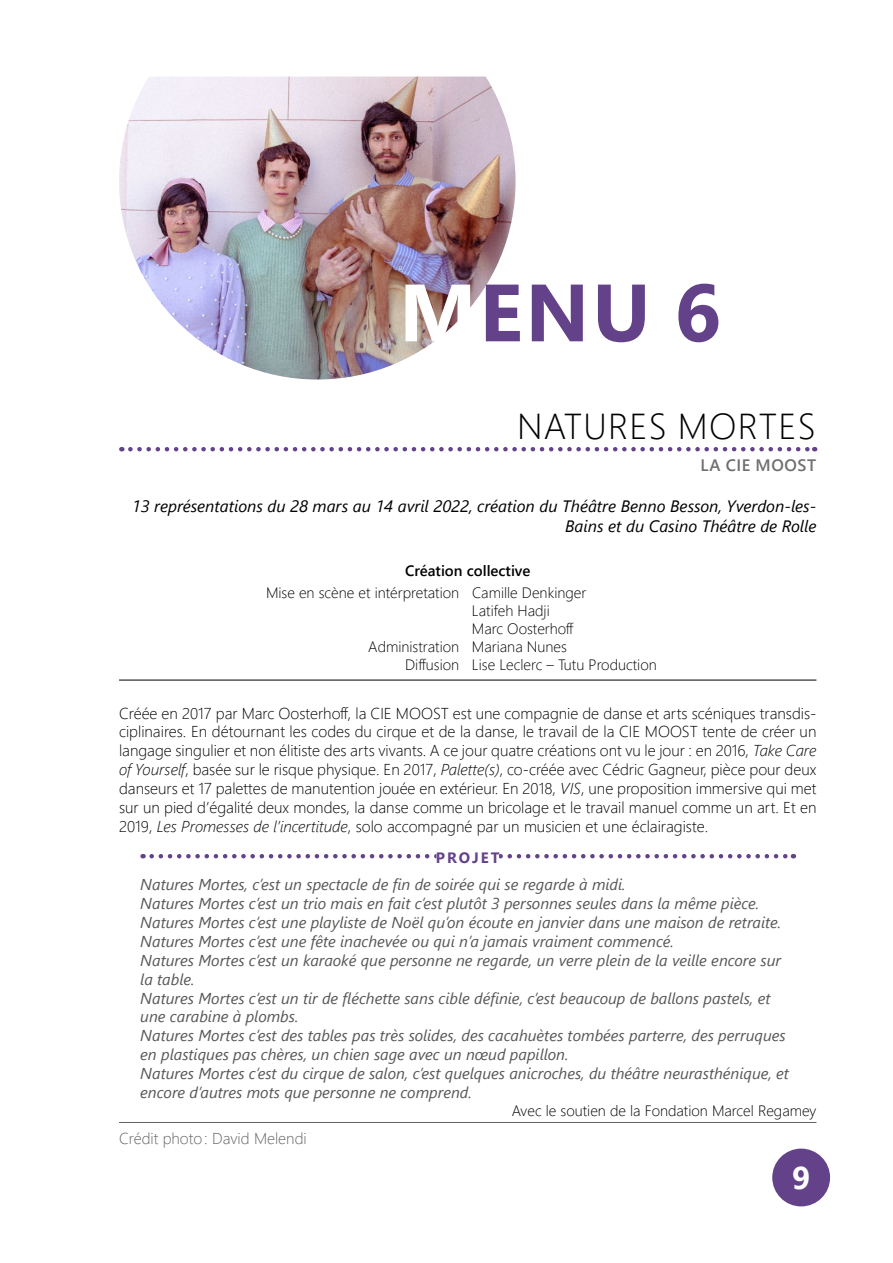
<style>
.page{position:relative;width:893px;height:1263px;background:#fff}
.page>*{position:absolute;margin:0;border:0;box-sizing:border-box;transform-origin:0 0}
.t1{font:700 81px "Segoe UI";color:#63428a}
.t2{font:300 36px "Segoe UI";letter-spacing:.035em;color:#000}
.t3{font:700 31.5px "Segoe UI";color:#fff}
.t4{font:italic 16.5px/19.8px "Segoe UI";color:#000;text-align:right}
.t5{font:600 16.5px "Segoe UI";letter-spacing:.035em;color:#706f6f}
.t6{font:italic 15.75px/18.9px "Segoe UI";color:#575756}
.t7{font:300 15.75px/18.9px "Segoe UI";color:#000;text-align:justify}
.t8{font:300 15.75px "Segoe UI";color:#646363}
.t9{font:300 15px "Segoe UI";color:#000}
.t10{font:600 15px "Segoe UI";color:#000}
.t11{font:700 15px "Segoe UI";letter-spacing:.135em;color:#63428a}
.s1{color:#fff}
.s2{font-style:italic}
</style>
<div class="page">
<div style="left:772px;top:1148px;width:58px;height:58px;background:#63428a;border-radius:50%"></div>
<svg style="left:130px;top:447px;width:685px;height:4px"></svg>
<hr style="left:119px;top:680px;width:697px;height:1px;background:#000">
<svg style="left:152px;top:854px;width:642px;height:4px"></svg>
<div style="left:436px;top:850px;width:63px;height:13px;background:#fff"></div>
<img style="left:119px;top:77px;width:397px;height:302px">
<hr style="left:119px;top:1122px;width:697px;height:1px;background:#646363">
<h1 class="t1" style="left:399px;top:236px;width:324px"><span class="s1">M</span>ENU 6</h1>
<h2 class="t2" style="left:517px;top:392px;width:300px">NATURES MORTES</h2>
<p class="t5" style="left:700px;top:450px;width:117px">LA CIE MOOST</p>
<p class="t4" style="left:132px;top:494px;width:686px">13 représentations du 28 mars au 14 avril 2022, création du Théâtre Benno Besson, Yverdon-les-<br>Bains et du Casino Théâtre de Rolle</p>
<p class="t10" style="left:405px;top:556px;width:127px">Création collective</p>
<p class="t9" style="left:266px;top:578px;width:322px">Mise en scène et intérpretation Camille Denkinger</p>
<p class="t9" style="left:472px;top:596px;width:79px">Latifeh Hadji</p>
<p class="t9" style="left:472px;top:614px;width:103px">Marc Oosterhoff</p>
<p class="t9" style="left:368px;top:632px;width:200px">Administration Mariana Nunes</p>
<p class="t9" style="left:405px;top:650px;width:253px">Diffusion Lise Leclerc – Tutu Production</p>
<p class="t7" style="left:119px;top:702px;width:699px">Créée en 2017 par Marc Oosterhoff, la CIE MOOST est une compagnie de danse et arts scéniques transdis&shy;ciplinaires. En détournant les codes du cirque et de la danse, le travail de la CIE MOOST tente de créer un langage singulier et non élitiste des arts vivants. A ce jour quatre créations ont vu le jour : en 2016, <span class="s2">Take Care of Yourself</span>, basée sur le risque physique. En 2017, <span class="s2">Palette(s)</span>, co-créée avec Cédric Gagneur, pièce pour deux danseurs et 17 palettes de manutention jouée en extérieur. En 2018, <span class="s2">VIS</span>, une proposition immersive qui met sur un pied d’égalité deux mondes, la danse comme un bricolage et le travail manuel comme un art. Et en 2019, <span class="s2">Les Promesses de l’incertitude</span>, solo accompagné par un musicien et une éclairagiste.</p>
<p class="t11" style="left:436px;top:843px;width:65px">PROJET</p>
<p class="t6" style="left:140px;top:872px;width:650px">Natures Mortes, c’est un spectacle de fin de soirée qui se regarde à midi.<br>Natures Mortes c’est un trio mais en fait c’est plutôt 3 personnes seules dans la même pièce.<br>Natures Mortes c’est une playliste de Noël qu’on écoute en janvier dans une maison de retraite.<br>Natures Mortes c’est une fête inachevée ou qui n’a jamais vraiment commencé.<br>Natures Mortes c’est un karaoké que personne ne regarde, un verre plein de la veille encore sur la table.<br>Natures Mortes c’est un tir de fléchette sans cible définie, c’est beaucoup de ballons pastels, et une carabine à plombs.<br>Natures Mortes c’est des tables pas très solides, des cacahuètes tombées parterre, des perruques en plastiques pas chères, un chien sage avec un nœud papillon.<br>Natures Mortes c’est du cirque de salon, c’est quelques anicroches, du théâtre neurasthénique, et encore d’autres mots que personne ne comprend.</p>
<p class="t9" style="left:512px;top:1096px;width:306px">Avec le soutien de la Fondation Marcel Regamey</p>
<p class="t8" style="left:119px;top:1123px;width:189px">Crédit photo: David Melendi</p>
<h3 class="t3" style="left:792px;top:1148px;width:20px">9</h3>
</div>
